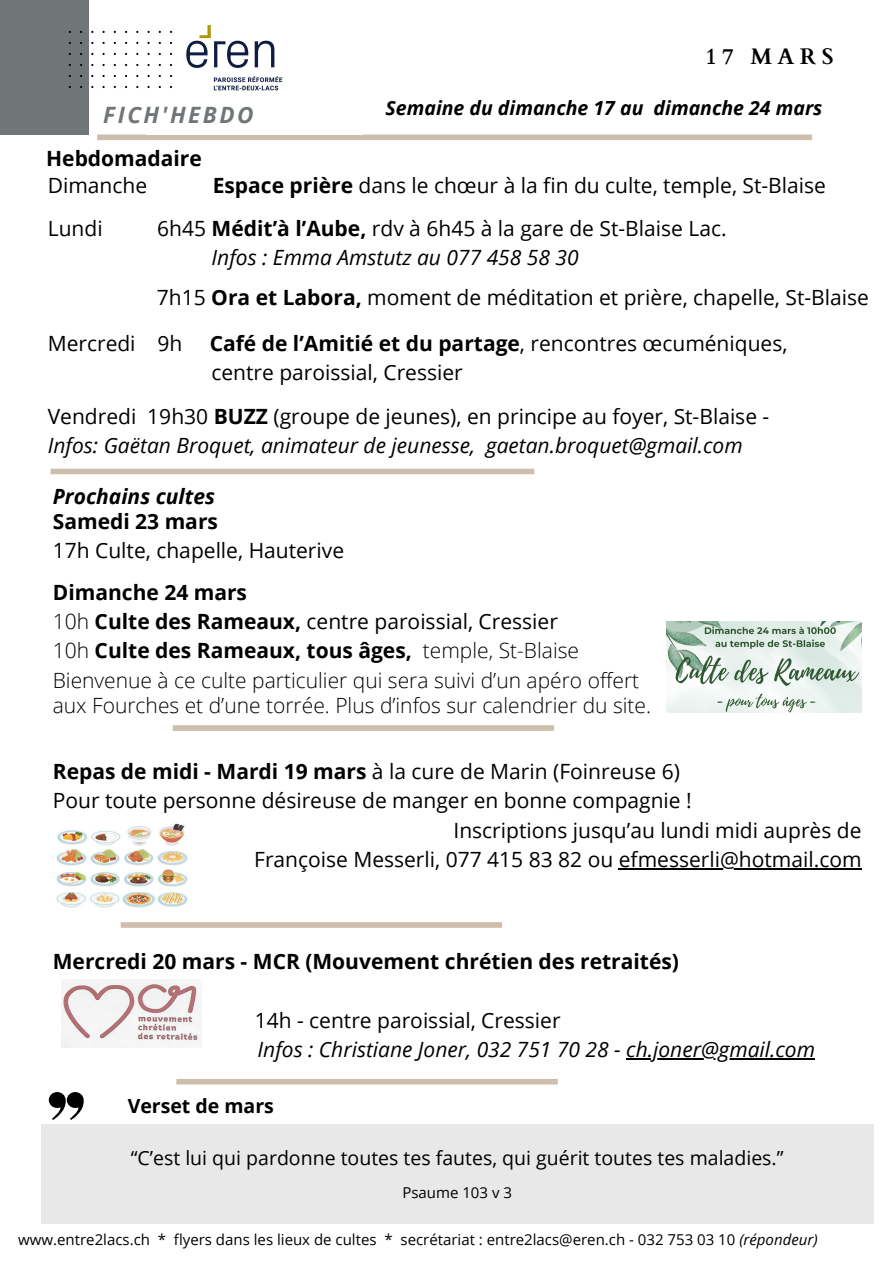
<style>
.page{position:relative;width:894px;height:1264px;background:#fff}
.page>*{position:absolute;margin:0;border:0;box-sizing:border-box;transform-origin:0 0}
.t1{font:italic 700 22.5px "Open Sans";letter-spacing:.11em;color:#707577}
.t2{font:700 22.5px "Cardo";letter-spacing:.235em;color:#000}
.t3{font:21px/29.2px "Open Sans";color:#000}
.t4{font:300 21px/29.2px "Open Sans";color:#000}
.t5{font:italic 21px/29.2px "Open Sans";color:#000}
.t6{font:700 21px "Open Sans";color:#000}
.t7{font:italic 700 21px "Open Sans";color:#000}
.t8{font:19.5px "Open Sans";color:#000}
.t9{font:italic 700 19.5px "Open Sans";color:#000}
.t10{font:700 19.5px "Open Sans";color:#000}
.t11{font:15px "Open Sans";color:#000}
.s1{font-weight:700}
.s2{font-style:italic}
.s3{font-style:normal}
.s4{font-weight:700;font-style:normal}
.s5{font-weight:400}
</style>
<div class="page">
<div style="left:97px;top:134px;width:714px;height:6px;background:#cebead"></div>
<div style="left:0;top:0;width:89px;height:134px;background:#707577"></div>
<img style="left:148px;top:25px;width:135px;height:66px">
<svg style="left:69px;top:31px;width:103px;height:57px"></svg>
<div style="left:50px;top:468px;width:484px;height:6px;background:#cebead"></div>
<div style="left:41px;top:1124px;width:832px;height:99px;background:#e8e8e8"></div>
<svg style="left:49px;top:1092px;width:35px;height:27px"></svg>
<div style="left:176px;top:1078px;width:381px;height:6px;background:#cebead"></div>
<img style="left:666px;top:621px;width:194px;height:92px">
<img style="left:61px;top:979px;width:140px;height:68px">
<div style="left:173px;top:725px;width:381px;height:5px;background:#cebead"></div>
<div style="left:121px;top:922px;width:381px;height:5px;background:#cebead"></div>
<img style="left:56px;top:823px;width:132px;height:85px">
<hr style="left:626px;top:1058px;width:188px;height:1px;background:#000">
<hr style="left:618px;top:868px;width:223px;height:1px;background:#000">
<svg style="left:841px;top:868px;width:20px;height:1px"></svg>
<h3 class="t1" style="left:103px;top:99px;width:152px">FICH'HEBDO</h3>
<h3 class="t2" style="left:705px;top:41px;width:130px">17 MARS</h3>
<h3 class="t9" style="left:385px;top:94px;width:438px">Semaine du dimanche 17 au dimanche 24 mars</h3>
<h3 class="t6" style="left:46px;top:144px;width:157px">Hebdomadaire</h3>
<h3 class="t3" style="left:48px;top:170px;width:101px">Dimanche</h3>
<h3 class="t3" style="left:213px;top:170px;width:614px"><span class="s1">Espace prière</span> dans le chœur à la fin du culte, temple, St-Blaise</h3>
<h2 class="t3" style="left:48px;top:213px;width:56px">Lundi</h2>
<h2 class="t3" style="left:211px;top:213px;width:516px;text-indent:-54px">6h45 <span class="s1">Médit’à l’Aube,</span> rdv à 6h45 à la gare de St-Blaise Lac.<br><span class="s2">Infos : Emma Amstutz au 077 458 58 30</span></h2>
<h3 class="t3" style="left:157px;top:282px;width:713px">7h15 <span class="s1">Ora et Labora,</span> moment de méditation et prière, chapelle, St-Blaise</h3>
<h3 class="t3" style="left:48px;top:328px;width:136px">Mercredi 9h</h3>
<h3 class="t3" style="left:210px;top:328px;width:579px"><span class="s1">Café de l’Amitié et du partage</span>, rencontres œcuméniques, centre paroissial, Cressier</h3>
<p class="t5" style="left:48px;top:401px;width:722px"><span class="s3">Vendredi 19h30</span> <span class="s4">BUZZ</span> <span class="s3">(groupe de jeunes), en principe au foyer, St-Blaise -<br></span>Infos: Gaëtan Broquet, animateur de jeunesse, gaetan.broquet@gmail.com</p>
<h3 class="t7" style="left:53px;top:481px;width:164px">Prochains cultes</h3>
<h2 class="t3" style="left:53px;top:506px;width:293px"><span class="s1">Samedi 23 mars<br></span>17h Culte, chapelle, Hauterive</h2>
<h3 class="t4" style="left:53px;top:577px;width:588px"><span class="s1">Dimanche 24 mars<br></span>10h <span class="s1">Culte des Rameaux,</span> <span class="s5">centre paroissial, Cressier<br></span>10h <span class="s1">Culte des Rameaux, tous âges,</span> temple, St-Blaise Bienvenue à ce culte particulier qui sera suivi d’un apéro offert</h3>
<p class="t4" style="left:53px;top:690px;width:599px">aux Fourches et d’une torrée. Plus d’infos sur calendrier du site.</p>
<p class="t3" style="left:53px;top:756px;width:628px"><span class="s1">Repas de midi - Mardi 19 mars</span> à la cure de Marin (Foinreuse 6)</p>
<p class="t3" style="left:53px;top:785px;width:640px">Pour toute personne désireuse de manger en bonne compagnie !</p>
<p class="t3" style="left:453px;top:814px;width:409px">Inscriptions jusqu’au lundi midi auprès de</p>
<p class="t3" style="left:254px;top:844px;width:608px">Françoise Messerli, 077 415 83 82 ou efmesserli@hotmail.com</p>
<p class="t6" style="left:53px;top:946px;width:627px">Mercredi 20 mars - MCR (Mouvement chrétien des retraités)</p>
<h4 class="t5" style="left:254px;top:1004px;width:561px"><span class="s3">14h - centre paroissial, Cressier<br></span>Infos : Christiane Joner, 032 751 70 28 - ch.joner@gmail.com</h4>
<p class="t10" style="left:128px;top:1091px;width:148px">Verset de mars</p>
<p class="t8" style="left:131px;top:1144px;width:654px">“C’est lui qui pardonne toutes tes fautes, qui guérit toutes tes maladies.”</p>
<h1 class="t11" style="left:402px;top:1181px;width:111px">Psaume 103 v 3</h1>
<h3 class="t11" style="left:18px;top:1228px;width:800px">www.entre2lacs.ch * flyers dans les lieux de cultes * secrétariat : entre2lacs@eren.ch - 032 753 03 10 <span class="s2">(répondeur)</span></h3>
</div>
